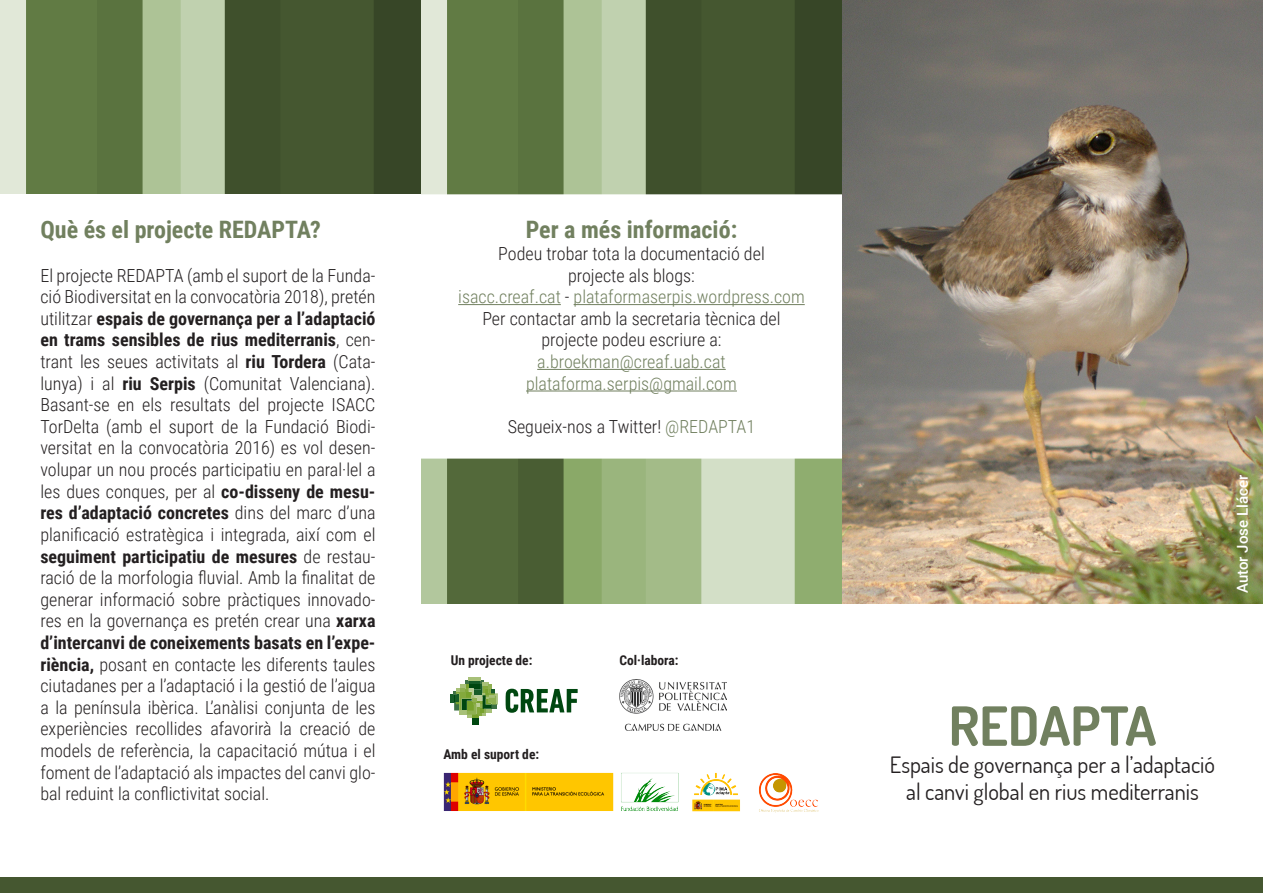
<style>
.page{position:relative;width:1263px;height:893px;background:#fff}
.page>*{position:absolute;margin:0;border:0;box-sizing:border-box;transform-origin:0 0}
.t1{font:700 54px "Dosis";color:#71805f}
.t2{font:700 24px "Roboto Condensed";color:#71805f}
.t3{font:22.5px "Dosis";color:#231f20}
.t4{font:300 18px/21.6px "Roboto Condensed";color:#231f20;text-align:justify}
.t5{font:300 18px "Roboto Condensed";color:#71805f}
.t6{font:500 15px "Roboto";color:#fff}
.t7{font:700 13.5px "Roboto Condensed";color:#231f20}
.s1{font-weight:700}
.s2{color:#231f20}
.s3{color:#71805f}
</style>
<div class="page">
<img style="left:421px;top:0;width:842px;height:604px">
<svg style="left:506px;top:689px;width:72px;height:24px"></svg>
<div style="left:472px;top:716px;width:6px;height:9px;background:#004710"></div>
<svg style="left:451px;top:678px;width:47px;height:40px"></svg>
<img style="left:620px;top:679px;width:107px;height:51px">
<img style="left:443px;top:772px;width:376px;height:41px">
<img style="left:0;top:0;width:421px;height:194px">
<div style="left:406px;top:208px;width:222px;height:111px;background:#fff"></div>
<hr style="left:458px;top:304px;width:103px;height:1px;background:#71805f">
<hr style="left:574px;top:304px;width:231px;height:1px;background:#71805f">
<hr style="left:537px;top:369px;width:189px;height:1px;background:#71805f">
<hr style="left:526px;top:391px;width:211px;height:1px;background:#71805f">
<div style="left:0;top:877px;width:1263px;height:16px;background:#455730"></div>
<p class="t2" style="left:40px;top:213px;width:282px">Què és el projecte REDAPTA?</p>
<p class="t4" style="left:40px;top:264px;width:337px">El projecte REDAPTA (amb el suport de la Funda&shy;ció Biodiversitat en la convocatòria 2018), pretén utilitzar <span class="s1">espais de governança per a l’adaptació en trams sensibles de rius mediterranis</span>, cen&shy;trant les seues activitats al <span class="s1">riu Tordera</span> (Cata&shy;lunya) i al <span class="s1">riu Serpis</span> (Comunitat Valenciana).<br>Basant-se en els resultats del projecte ISACC TorDelta (amb el suport de la Fundació Biodi&shy;versitat en la convocatòria 2016) es vol desen&shy;volupar un nou procés participatiu en paral·lel a les dues conques, per al <span class="s1">co-disseny de mesu&shy;res d’adaptació concretes</span> dins del marc d’una planificació estratègica i integrada, així com el <span class="s1">seguiment participatiu de mesures</span> de restau&shy;ració de la morfologia fluvial. Amb la finalitat de generar informació sobre pràctiques innovado&shy;res en la governança es pretén crear una <span class="s1">xarxa d’intercanvi de coneixements basats en l’expe&shy;riència,</span> posant en contacte les diferents taules ciutadanes per a l’adaptació i la gestió de l’aigua a la península ibèrica. L’anàlisi conjunta de les experiències recollides afavorirà la creació de models de referència, la capacitació mútua i el foment de l’adaptació als impactes del canvi glo&shy;bal reduint la conflictivitat social.</p>
<p class="t2" style="left:526px;top:213px;width:213px">Per a més informació:</p>
<p class="t4" style="left:498px;top:242px;width:268px">Podeu trobar tota la documentació del</p>
<p class="t4" style="left:568px;top:264px;width:128px">projecte als blogs:</p>
<p class="t5" style="left:458px;top:284px;width:348px">isacc.creaf.cat <span class="s2">-</span> plataformaserpis.wordpress.com</p>
<p class="t4" style="left:482px;top:307px;width:300px">Per contactar amb la secretaria tècnica del</p>
<p class="t4" style="left:541px;top:329px;width:181px">projecte podeu escriure a:</p>
<p class="t5" style="left:537px;top:349px;width:190px">a.broekman@creaf.uab.cat</p>
<p class="t5" style="left:526px;top:371px;width:212px">plataforma.serpis@gmail.com</p>
<p class="t4" style="left:508px;top:415px;width:249px">Segueix-nos a Twitter! <span class="s3">@REDAPTA1</span></p>
<p class="t7" style="left:451px;top:651px;width:83px">Un projecte de:</p>
<p class="t7" style="left:619px;top:651px;width:61px">Col·labora:</p>
<p class="t7" style="left:443px;top:744px;width:97px">Amb el suport de:</p>
<p class="t6" style="left:1232px;top:593px;width:120px;rotate:-90deg">Autor Jose Llácer</p>
<p class="t1" style="left:949px;top:689px;width:209px">REDAPTA</p>
<p class="t3" style="left:890px;top:749px;width:327px">Espais de governança per a l’adaptació</p>
<p class="t3" style="left:906px;top:776px;width:294px">al canvi global en rius mediterranis</p>
</div>
